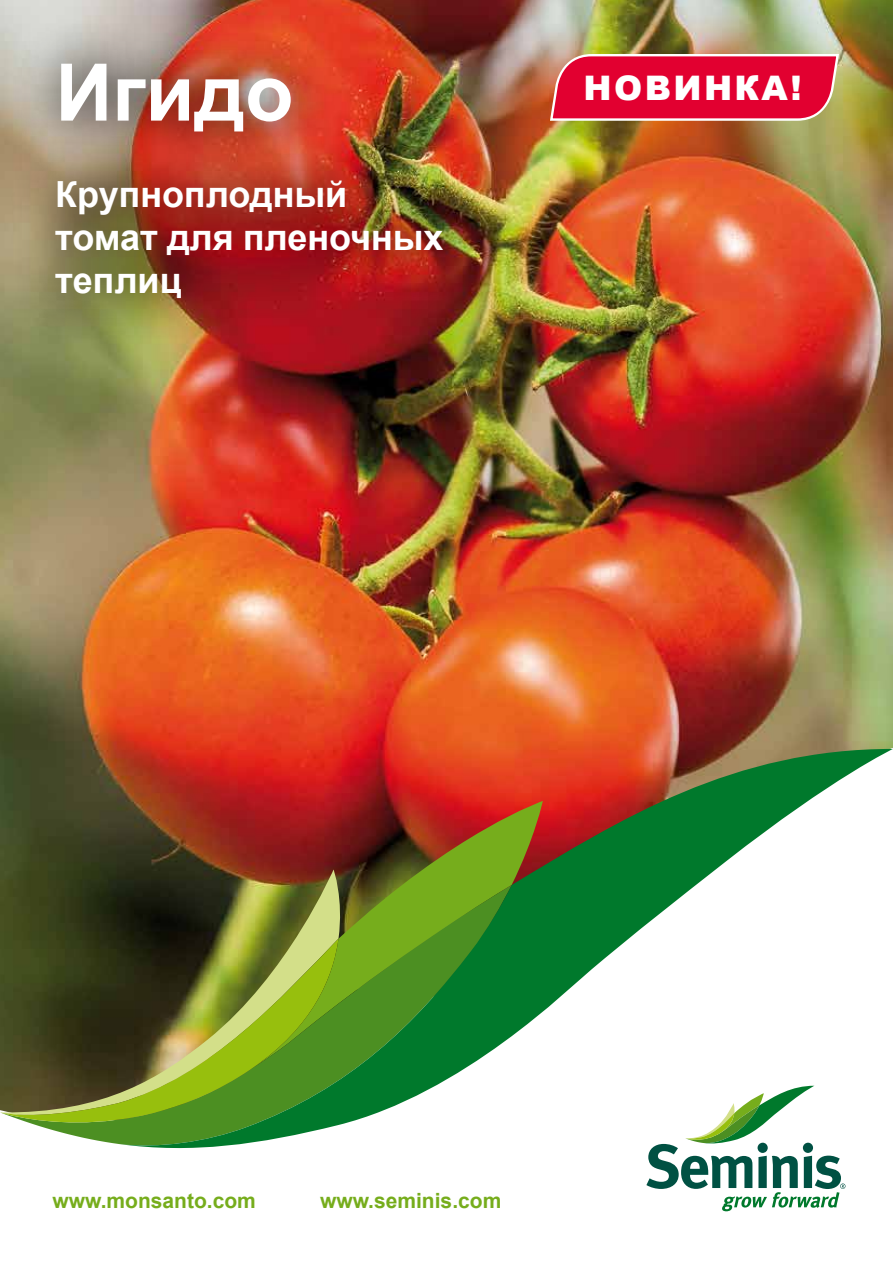
<style>
.page{position:relative;width:893px;height:1263px;background:#fff}
.page>*{position:absolute;margin:0;border:0;box-sizing:border-box;transform-origin:0 0}
.t1{font:700 79.5px "Arial";color:#fff}
.t2{font:700 36px/43.2px "Arial";color:#fff}
.t3{font:900 33.9px "Arial";letter-spacing:.07em;color:#fff}
.t4{font:700 21px "Arial";color:#76ad1c}
</style>
<div class="page">
<img style="left:0;top:0;width:893px;height:869px">
<svg style="left:646px;top:1154px;width:199px;height:57px"></svg>
<svg style="left:0;top:869px;width:119px;height:16px;fill:#363f1a"></svg>
<svg style="left:0;top:885px;width:119px;height:54px"></svg>
<svg style="left:0;top:939px;width:119px;height:205px"></svg>
<svg style="left:119px;top:749px;width:774px;height:405px"></svg>
<div style="left:7px;top:14px;width:485px;height:333px;background:#000;opacity:.48"></div>
<svg style="left:549px;top:53px;width:291px;height:69px"></svg>
<h1 class="t1" style="left:55px;top:40px;width:240px">Игидо</h1>
<p class="t2" style="left:55px;top:174px;width:390px">Крупноплодный томат для пленочных теплиц</p>
<p class="t3" style="left:584px;top:63px;width:219px">НОВИНКА!</p>
<p class="t4" style="left:52px;top:1187px;width:205px">www.monsanto.com</p>
<p class="t4" style="left:320px;top:1187px;width:183px">www.seminis.com</p>
</div>
